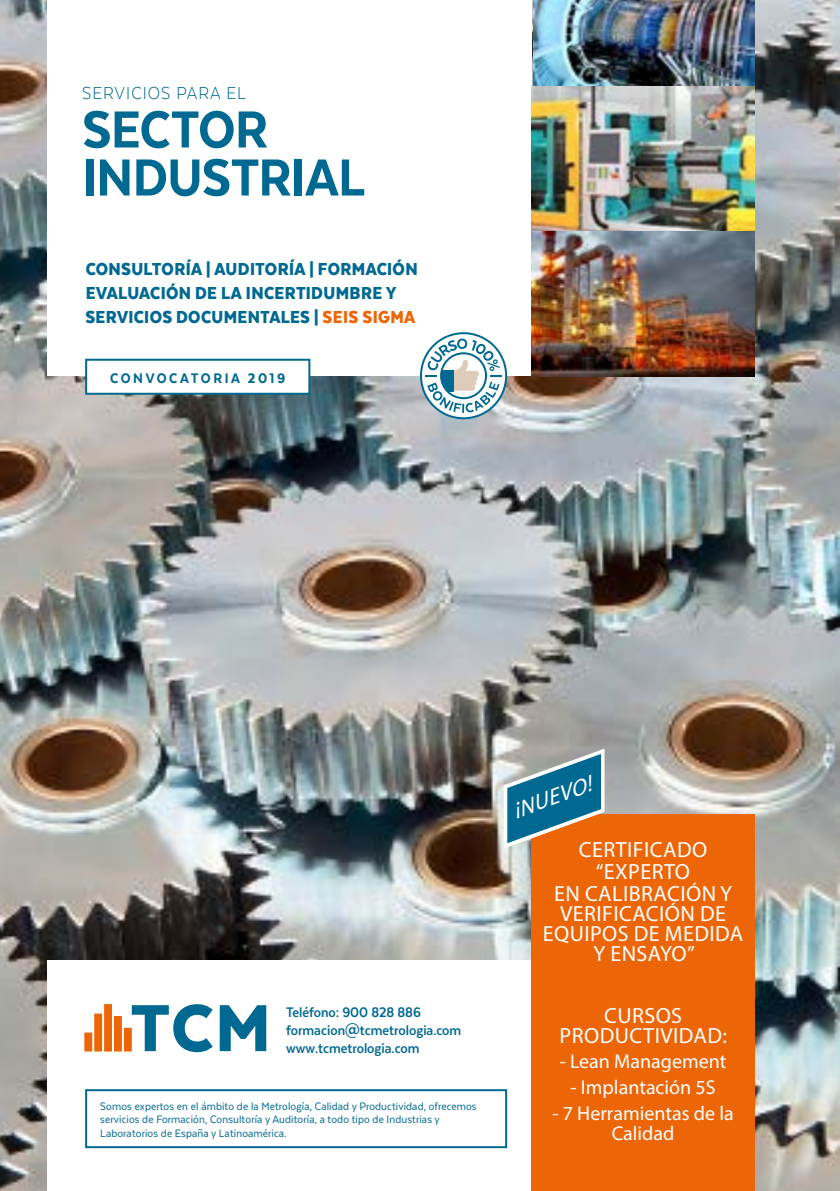
<style>
.page{position:relative;width:840px;height:1191px;background:#fff}
.page>*{position:absolute;margin:0;border:0;box-sizing:border-box;transform-origin:0 0}
.t1{font:800 60px/48px "Texta Narrow";letter-spacing:-.005em;color:#006991}
.t2{font:italic 22.6px "Myriad Pro";color:#fff}
.t3{font:22px/20px "Myriad Pro";letter-spacing:.02em;color:#fff;text-align:center}
.t4{font:900 20px/24px "Texta Narrow";letter-spacing:.02em;color:#006991}
.t5{font:20px/20px "Myriad Pro";color:#fff;text-align:center}
.t6{font:300 20px "Texta Narrow";letter-spacing:.05em;color:#006991}
.t7{font:700 16px/18px "Texta Narrow";color:#006991}
.t8{font:800 16px "Texta Narrow";letter-spacing:.16em;color:#006991}
.t9{font:12.4px/13.6px "Texta Narrow";letter-spacing:.01em;color:#006991}
.s1{color:#ec6608}
</style>
<div class="page">
<img style="left:0;top:0;width:839px;height:1191px">
<div style="left:47px;top:960px;width:484px;height:231px;background:#fff"></div>
<div style="left:47px;top:0;width:484px;height:376px;background:#fff"></div>
<div style="left:85px;top:359px;width:225px;height:36px;background:#fff;border:2px solid #006991"></div>
<div style="left:85px;top:1089px;width:422px;height:59px;background:#fff;border:2px solid #006991"></div>
<img style="left:531px;top:85px;width:223px;height:292px">
<svg style="left:419px;top:332px;width:89px;height:88px"></svg>
<div style="left:531px;top:814px;width:223px;height:377px;background:#ec6608"></div>
<svg style="left:501px;top:746px;width:105px;height:105px"></svg>
<img style="left:533px;top:0;width:221px;height:85px">
<svg style="left:84px;top:1004px;width:182px;height:48px"></svg>
<h3 class="t6" style="left:82px;top:83px;width:165px">SERVICIOS PARA EL</h3>
<h1 class="t1" style="left:82px;top:105px;width:285px">SECTOR<br>INDUSTRIAL</h1>
<h3 class="t4" style="left:85px;top:256px;width:333px">CONSULTORÍA | AUDITORÍA | FORMACIÓN<br>EVALUACIÓN DE LA INCERTIDUMBRE Y<br>SERVICIOS DOCUMENTALES | <span class="s1">SEIS SIGMA</span></h3>
<p class="t8" style="left:110px;top:369px;width:176px">CONVOCATORIA 2019</p>
<p class="t7" style="left:286px;top:1003px;width:176px">Teléfono: 900 828 886 formacion@tcmetrologia.com www.tcmetrologia.com</p>
<p class="t9" style="left:100px;top:1098px;width:377px">Somos expertos en el ámbito de la Metrología, Calidad y Productividad, ofrecemos servicios de Formación, Consultoría y Auditoría, a todo tipo de Industrias y<br>Laboratorios de España y Latinoamérica.</p>
<h2 class="t2" style="left:508px;top:798px;width:83px;rotate:-20deg">¡NUEVO!</h2>
<h3 class="t3" style="left:554px;top:838px;width:179px;line-height:22px">CERTIFICADO “EXPERTO<br>EN CALIBRACIÓN Y</h3>
<h3 class="t3" style="left:542px;top:903px;width:202px">VERIFICACIÓN DE<br>EQUIPOS DE MEDIDA<br>Y ENSAYO”</h3>
<h3 class="t3" style="left:559px;top:1005px;width:169px">CURSOS<br>PRODUCTIVIDAD:</h3>
<h3 class="t5" style="left:559px;top:1051px;width:168px">- Lean Management</h3>
<h3 class="t5" style="left:570px;top:1077px;width:147px">- Implantación 5S</h3>
<h3 class="t5" style="left:552px;top:1102px;width:183px">- 7 Herramientas de la<br>Calidad</h3>
</div>
